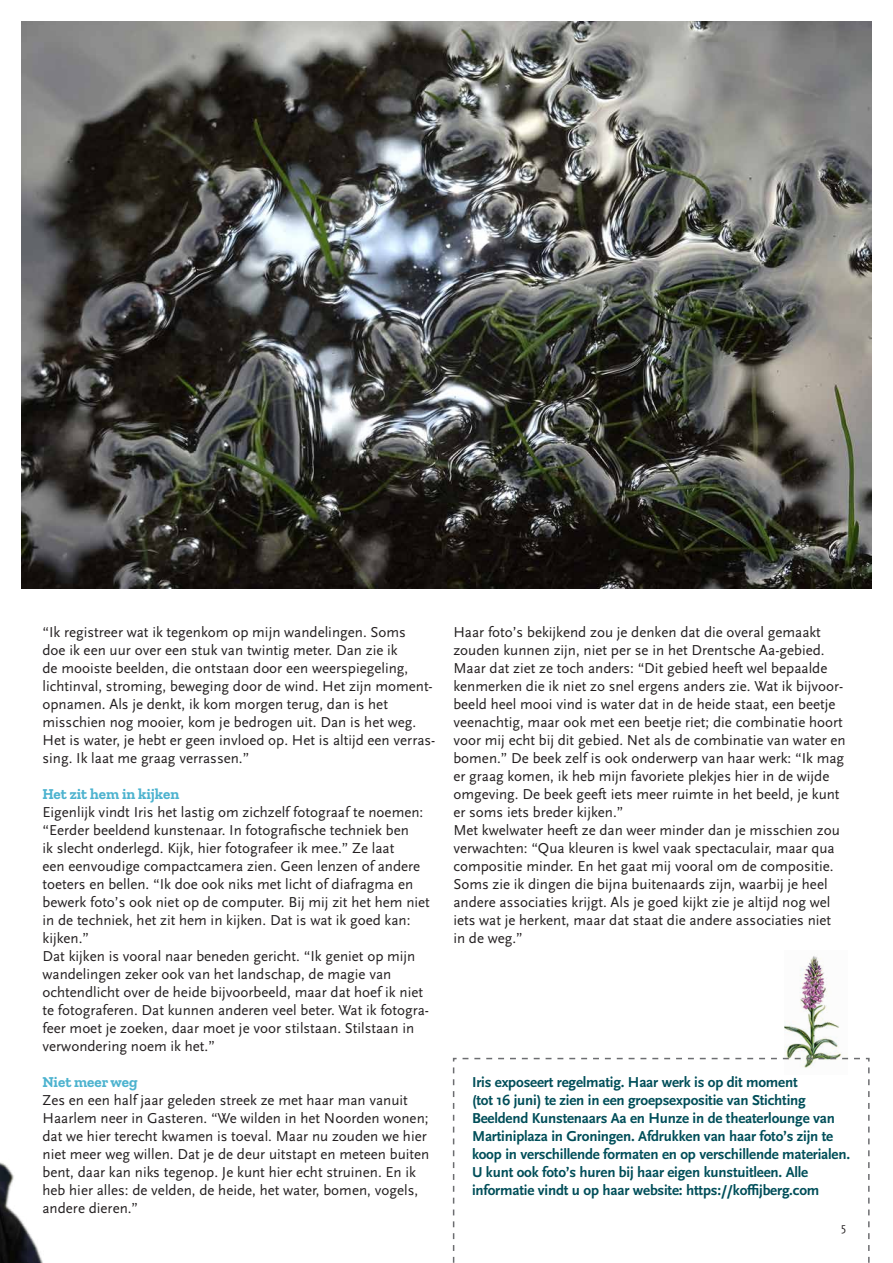
<style>
.page{position:relative;width:893px;height:1263px;background:#fff}
.page>*{position:absolute;margin:0;border:0;box-sizing:border-box;transform-origin:0 0}
.t1{font:15px/18px "Scala Sans OT";color:#231f20}
.t2{font:700 15px/18px "Scala Sans OT";letter-spacing:-.01em;color:#004e59}
.t3{font:700 15px "Zilla Slab";color:#4db3cf}
.t4{font:12px "Scala Sans OT";color:#231f20}
</style>
<div class="page">
<img style="left:0;top:1162px;width:43px;height:101px">
<img style="left:21px;top:21px;width:851px;height:567px">
<img style="left:784px;top:956px;width:60px;height:101px">
<svg style="left:452px;top:1057px;width:418px;height:206px"></svg>
<p class="t1" style="left:43px;top:623px;width:394px">“Ik registreer wat ik tegenkom op mijn wandelingen. Soms<br>doe ik een uur over een stuk van twintig meter. Dan zie ik<br>de mooiste beelden, die ontstaan door een weerspiegeling, lichtinval, stroming, beweging door de wind. Het zijn moment&shy;opnamen. Als je denkt, ik kom morgen terug, dan is het misschien nog mooier, kom je bedrogen uit. Dan is het weg.<br>Het is water, je hebt er geen invloed op. Het is altijd een verras&shy;sing. Ik laat me graag verrassen.”</p>
<p class="t3" style="left:43px;top:785px;width:138px">Het zit hem in kijken</p>
<p class="t1" style="left:43px;top:803px;width:389px">Eigenlijk vindt Iris het lastig om zichzelf fotograaf te noemen: “Eerder beeldend kunstenaar. In fotografische techniek ben<br>ik slecht onderlegd. Kijk, hier fotografeer ik mee.” Ze laat<br>een eenvoudige compactcamera zien. Geen lenzen of andere toeters en bellen. “Ik doe ook niks met licht of diafragma en bewerk foto’s ook niet op de computer. Bij mij zit het hem niet in de techniek, het zit hem in kijken. Dat is wat ik goed kan: kijken.”<br>Dat kijken is vooral naar beneden gericht. “Ik geniet op mijn wandelingen zeker ook van het landschap, de magie van ochtendlicht over de heide bijvoorbeeld, maar dat hoef ik niet te fotograferen. Dat kunnen anderen veel beter. Wat ik fotogra&shy;feer moet je zoeken, daar moet je voor stilstaan. Stilstaan in verwondering noem ik het.”</p>
<p class="t3" style="left:43px;top:1073px;width:97px">Niet meer weg</p>
<p class="t1" style="left:43px;top:1091px;width:388px">Zes en een half jaar geleden streek ze met haar man vanuit Haarlem neer in Gasteren. “We wilden in het Noorden wonen; dat we hier terecht kwamen is toeval. Maar nu zouden we hier niet meer weg willen. Dat je de deur uitstapt en meteen buiten bent, daar kan niks tegenop. Je kunt hier echt struinen. En ik heb hier alles: de velden, de heide, het water, bomen, vogels, andere dieren.”</p>
<p class="t1" style="left:453px;top:623px;width:394px">Haar foto’s bekijkend zou je denken dat die overal gemaakt zouden kunnen zijn, niet per se in het Drentsche Aa-gebied.<br>Maar dat ziet ze toch anders: “Dit gebied heeft wel bepaalde kenmerken die ik niet zo snel ergens anders zie. Wat ik bijvoor&shy;beeld heel mooi vind is water dat in de heide staat, een beetje veenachtig, maar ook met een beetje riet; die combinatie hoort voor mij echt bij dit gebied. Net als de combinatie van water en bomen.” De beek zelf is ook onderwerp van haar werk: “Ik mag er graag komen, ik heb mijn favoriete plekjes hier in de wijde omgeving. De beek geeft iets meer ruimte in het beeld, je kunt er soms iets breder kijken.”<br>Met kwelwater heeft ze dan weer minder dan je misschien zou verwachten: “Qua kleuren is kwel vaak spectaculair, maar qua compositie minder. En het gaat mij vooral om de compositie.<br>Soms zie ik dingen die bijna buitenaards zijn, waarbij je heel andere associaties krijgt. Als je goed kijkt zie je altijd nog wel iets wat je herkent, maar dat staat die andere associaties niet in de weg.”</p>
<p class="t2" style="left:472px;top:1073px;width:380px">Iris exposeert regelmatig. Haar werk is op dit moment<br>(tot 16 juni) te zien in een groepsexpositie van Stichting Beeldend Kunstenaars Aa en Hunze in de theaterlounge van Martiniplaza in Groningen. Afdrukken van haar foto’s zijn te koop in verschillende formaten en op verschillende materialen.<br>U kunt ook foto’s huren bij haar eigen kunstuitleen. Alle informatie vindt u op haar website: https://koffijberg.com</p>
<p class="t4" style="left:841px;top:1220px;width:6px">5</p>
</div>
